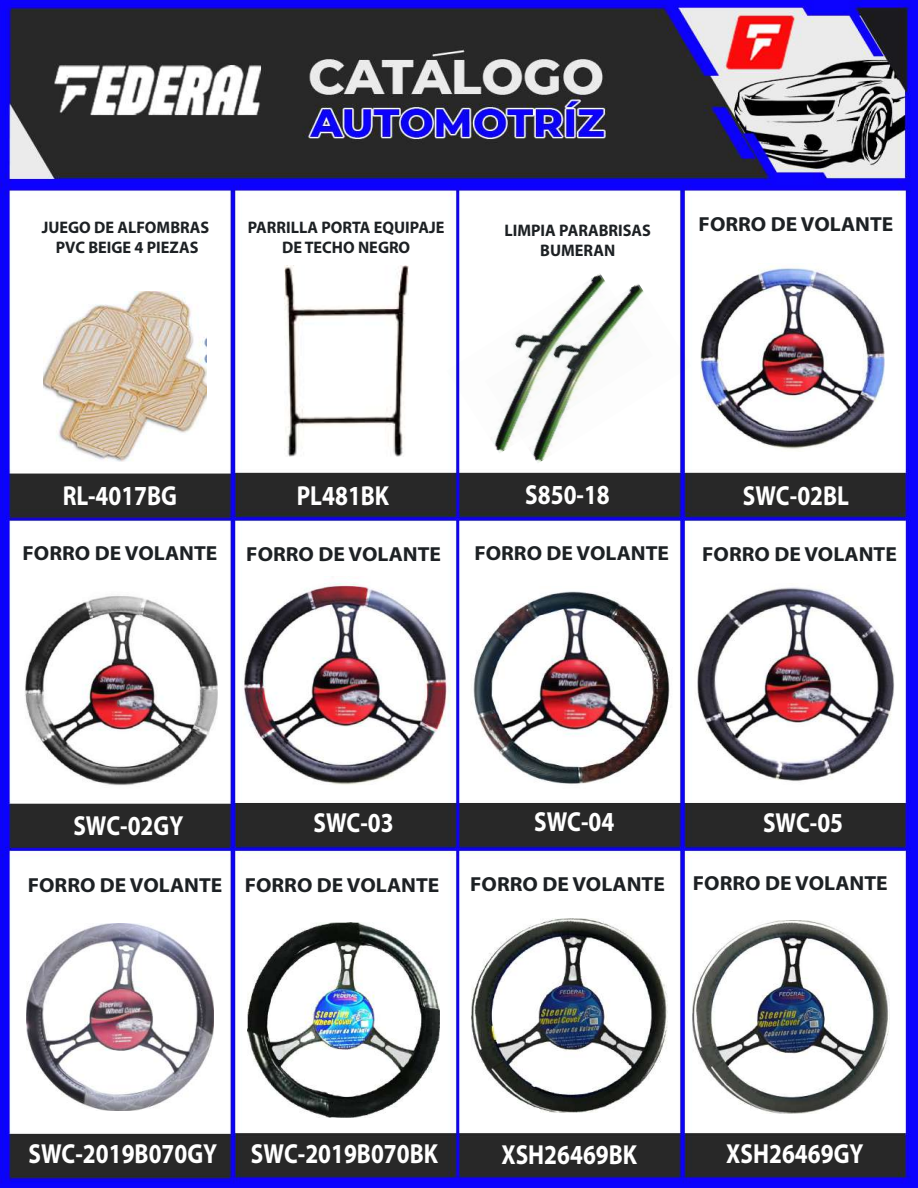
<style>
.page{position:relative;width:918px;height:1188px;background:#fff}
.page>*{position:absolute;margin:0;border:0;box-sizing:border-box;transform-origin:0 0}
.t1{font:27.6px "Myriad Variable Concept";letter-spacing:.195em;color:#fff;scale:.84 1}
.t2{font:20.4px "Myriad Variable Concept";letter-spacing:.225em;color:#1d2124;scale:1.06 1}
.t3{font:16.8px/20.1px "Myriad Variable Concept";letter-spacing:.225em;color:#1d2124;text-align:center}
</style>
<div class="page">
<img style="left:0;top:0;width:918px;height:1188px">
<img style="left:43px;top:292px;width:164px;height:169px">
<img style="left:284px;top:266px;width:124px;height:192px">
<img style="left:447px;top:273px;width:206px;height:181px">
<img style="left:485px;top:283px;width:206px;height:181px">
<img style="left:701px;top:263px;width:184px;height:189px">
<img style="left:25px;top:592px;width:192px;height:197px">
<img style="left:232px;top:577px;width:218px;height:212px">
<img style="left:471px;top:587px;width:207px;height:206px">
<img style="left:694px;top:584px;width:200px;height:200px">
<img style="left:27px;top:924px;width:186px;height:186px">
<img style="left:247px;top:923px;width:192px;height:194px">
<img style="left:471px;top:918px;width:196px;height:194px">
<img style="left:693px;top:920px;width:196px;height:194px">
<p class="t3" style="left:42px;top:217px;width:166px">JUEGO DE ALFOMBRAS<br>PVC BEIGE 4 PIEZAS</p>
<p class="t3" style="left:248px;top:217px;width:195px">PARRILLA PORTA EQUIPAJE<br>DE TECHO NEGRO</p>
<p class="t3" style="left:505px;top:220px;width:145px">LIMPIA PARABRISAS<br>BUMERAN</p>
<p class="t2" style="left:699px;top:212px;width:181px">FORRO DE VOLANTE</p>
<h1 class="t1" style="left:63px;top:480px;width:130px">RL-4017BG</h1>
<h1 class="t1" style="left:297px;top:480px;width:105px">PL481BK</h1>
<h1 class="t1" style="left:525px;top:479px;width:97px">S850-18</h1>
<h1 class="t1" style="left:743px;top:480px;width:123px">SWC-02BL</h1>
<p class="t2" style="left:23px;top:542px;width:181px">FORRO DE VOLANTE</p>
<p class="t2" style="left:246px;top:542px;width:181px">FORRO DE VOLANTE</p>
<p class="t2" style="left:474px;top:541px;width:181px">FORRO DE VOLANTE</p>
<p class="t2" style="left:702px;top:542px;width:181px">FORRO DE VOLANTE</p>
<h1 class="t1" style="left:73px;top:809px;width:127px">SWC-02GY</h1>
<p class="t2" style="left:28px;top:874px;width:181px">FORRO DE VOLANTE</p>
<h1 class="t1" style="left:314px;top:806px;width:92px">SWC-03</h1>
<p class="t2" style="left:245px;top:874px;width:181px">FORRO DE VOLANTE</p>
<h1 class="t1" style="left:534px;top:805px;width:92px">SWC-04</h1>
<p class="t2" style="left:470px;top:873px;width:181px">FORRO DE VOLANTE</p>
<h1 class="t1" style="left:763px;top:806px;width:92px">SWC-05</h1>
<p class="t2" style="left:693px;top:872px;width:181px">FORRO DE VOLANTE</p>
<h1 class="t1" style="left:29px;top:1138px;width:220px">SWC-2019B070GY</h1>
<h1 class="t1" style="left:251px;top:1138px;width:218px">SWC-2019B070BK</h1>
<h1 class="t1" style="left:501px;top:1138px;width:156px">XSH26469BK</h1>
<h1 class="t1" style="left:726px;top:1137px;width:159px">XSH26469GY</h1>
</div>
